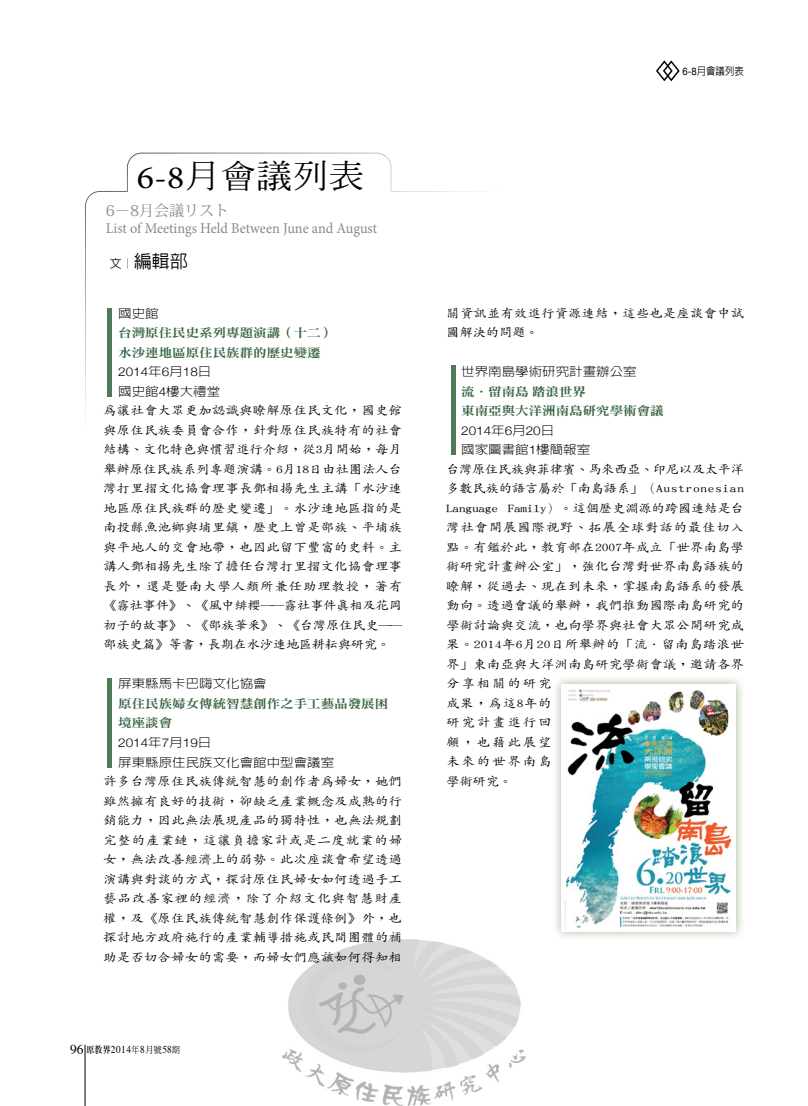
<style>
.page{position:relative;width:808px;height:1106px;background:#fff}
.page>*{position:absolute;margin:0;border:0;box-sizing:border-box;transform-origin:0 0}
.t1{font:500 32.4px "AR Ming B5";color:#000;scale:1.11 1}
.t2{font:500 18px "AR Hei B5";color:#000}
.t3{font:15px "Minion Pro";color:#898989;scale:.95 1}
.t4{font:15px "Koz Min Pro";color:#898989}
.t5{font:500 12.15px/19.5px "AR Kai B5";letter-spacing:.005em;color:#000;text-align:justify;scale:1.11 1}
.t6{font:12.15px/19.2px "DF Ming Std W9";color:#396545;scale:1.11 1}
.t7{font:300 12.15px "AR Hei B5";color:#000;scale:1.11 1}
.t8{font:300 12.15px "Helvetica Neue";color:#000;scale:1.11 1}
.t9{font:10.5px "Times";letter-spacing:.05em;color:#000;scale:.9 1}
.t10{font:500 10.5px "AR Hei B5";color:#000;scale:.9 1}
.s1{font-family:"Minion Pro";font-weight:400}
.s2{font-size:12px}
.s3{font-family:"AR Hei B5"}
.s4{font-family:"Helvetica Neue"}
.s5{font-size:13.5px}
.s6{font-family:"AR Ming B5";font-weight:800;font-size:9px}
.s7{font-family:"DF Ming Std W5";font-size:9px}
.s8{font-family:"Helvetica Neue";font-weight:400}
</style>
<div class="page">
<img style="left:283px;top:939px;width:242px;height:167px">
<hr style="left:85px;top:1044px;width:1px;height:62px;background:#000">
<svg style="left:85px;top:153px;width:388px;height:302px"></svg>
<hr style="left:108px;top:308px;width:4px;height:89px;background:#4e7a58">
<div style="left:107px;top:678px;width:5px;height:89px;background:#4e7a58"></div>
<hr style="left:451px;top:365px;width:4px;height:90px;background:#4e7a58">
<svg style="left:656px;top:60px;width:24px;height:22px"></svg>
<div style="left:552px;top:674px;width:193px;height:267px;background:#82a377;opacity:.75"></div>
<img style="left:561px;top:684px;width:175px;height:247px">
<h1 class="t1" style="left:137px;top:160px;width:206px"><span class="s1">6-8</span>月會議列表</h1>
<p class="t4" style="left:106px;top:199px;width:125px">6－8月会議リスト</p>
<p class="t3" style="left:106px;top:218px;width:287px">List of Meetings Held Between June and August</p>
<h2 class="t2" style="left:110px;top:252px;width:79px"><span class="s2">文︱</span>編輯部</h2>
<p class="t7" style="left:118px;top:307px;width:38px">國史館</p>
<p class="t6" style="left:118px;top:323px;width:196px">台灣原住民史系列專題演講（十二）水沙連地區原住民族群的歷史變遷</p>
<p class="t8" style="left:118px;top:364px;width:85px">2014<span class="s3">年</span>6<span class="s3">月</span>18<span class="s3">日</span></p>
<p class="t7" style="left:118px;top:385px;width:93px">國史館<span class="s4">4</span>樓大禮堂</p>
<p class="t5" style="left:103px;top:401px;width:271px">為讓社會大眾更加認識與瞭解原住民文化，國史館與原住民族委員會合作，針對原住民族特有的社會結構、文化特色與慣習進行介紹，從3月開始，每月舉辦原住民族系列專題演講。6月18日由社團法人台灣打里摺文化協會理事長鄧相揚先生主講「水沙連地區原住民族群的歷史變遷」。水沙連地區指的是南投縣魚池鄉與埔里鎮，歷史上曾是邵族、平埔族與平地人的交會地帶，也因此留下豐富的史料。主講人鄧相揚先生除了擔任台灣打里摺文化協會理事長外，還是暨南大學人類所兼任助理教授，著有《霧社事件》、《風中緋櫻──霧社事件真相及花岡初子的故事》、《邵族華釆》、《台灣原住民史──邵族史篇》等書，長期在水沙連地區耕耘與研究。</p>
<p class="t7" style="left:118px;top:677px;width:135px">屏東縣馬卡巴嗨文化協會</p>
<p class="t6" style="left:118px;top:694px;width:245px">原住民族婦女傳統智慧創作之手工藝品發展困境座談會</p>
<p class="t8" style="left:118px;top:735px;width:85px">2014<span class="s3">年</span>7<span class="s3">月</span>19<span class="s3">日</span></p>
<p class="t7" style="left:118px;top:755px;width:196px">屏東縣原住民族文化會館中型會議室</p>
<p class="t5" style="left:103px;top:771px;width:271px">許多台灣原住民族傳統智慧的創作者為婦女，她們雖然擁有良好的技術，卻缺乏產業概念及成熟的行銷能力，因此無法展現產品的獨特性，也無法規劃完整的產業鏈，這讓負擔家計或是二度就業的婦女，無法改善經濟上的弱勢。此次座談會希望透過演講與對談的方式，探討原住民婦女如何透過手工藝品改善家裡的經濟，除了介紹文化與智慧財產權，及《原住民族傳統智慧創作保護條例》外，也探討地方政府施行的產業輔導措施或民間團體的補助是否切合婦女的需要，而婦女們應該如何得知相</p>
<p class="t9" style="left:70px;top:1042px;width:124px"><span class="s5">96</span> <span class="s6">原教界</span>2014<span class="s7">年</span>8<span class="s7">月號</span>58<span class="s7">期</span></p>
<p class="t10" style="left:682px;top:66px;width:70px"><span class="s8">6-8</span>月會議列表</p>
<p class="t5" style="left:446px;top:303px;width:270px">關資訊並有效進行資源連結，這些也是座談會中試圖解決的問題。</p>
<p class="t7" style="left:461px;top:365px;width:160px">世界南島學術研究計畫辦公室</p>
<p class="t6" style="left:461px;top:381px;width:184px">流．留南島踏浪世界<br>東南亞與大洋洲南島研究學術會議</p>
<p class="t8" style="left:461px;top:423px;width:85px">2014<span class="s3">年</span>6<span class="s3">月</span>20<span class="s3">日</span></p>
<p class="t7" style="left:461px;top:443px;width:118px">國家圖書館<span class="s4">1</span>樓簡報室</p>
<p class="t5" style="left:446px;top:459px;width:270px;text-align:left">台灣原住民族與菲律賓、馬來西亞、印尼以及太平洋多數民族的語言屬於「南島語系」（Austronesian<br>Language Family）。這個歷史淵源的跨國連結是台灣社會開展國際視野、拓展全球對話的最佳切入點。有鑑於此，教育部在2007年成立「世界南島學術研究計畫辦公室」，強化台灣對世界南島語族的瞭解，從過去、現在到未來，掌握南島語系的發展動向。透過會議的舉辦，我們推動國際南島研究的學術討論與交流，也向學界與社會大眾公開研究成果。2014年6月20日所舉辦的「流．留南島踏浪世界」東南亞與大洋洲南島研究學術會議，邀請各界分享相關的研究<br>成果，為這8年的<br>研究計畫進行回<br>顧，也藉此展望<br>未來的世界南島<br>學術研究。</p>
</div>
